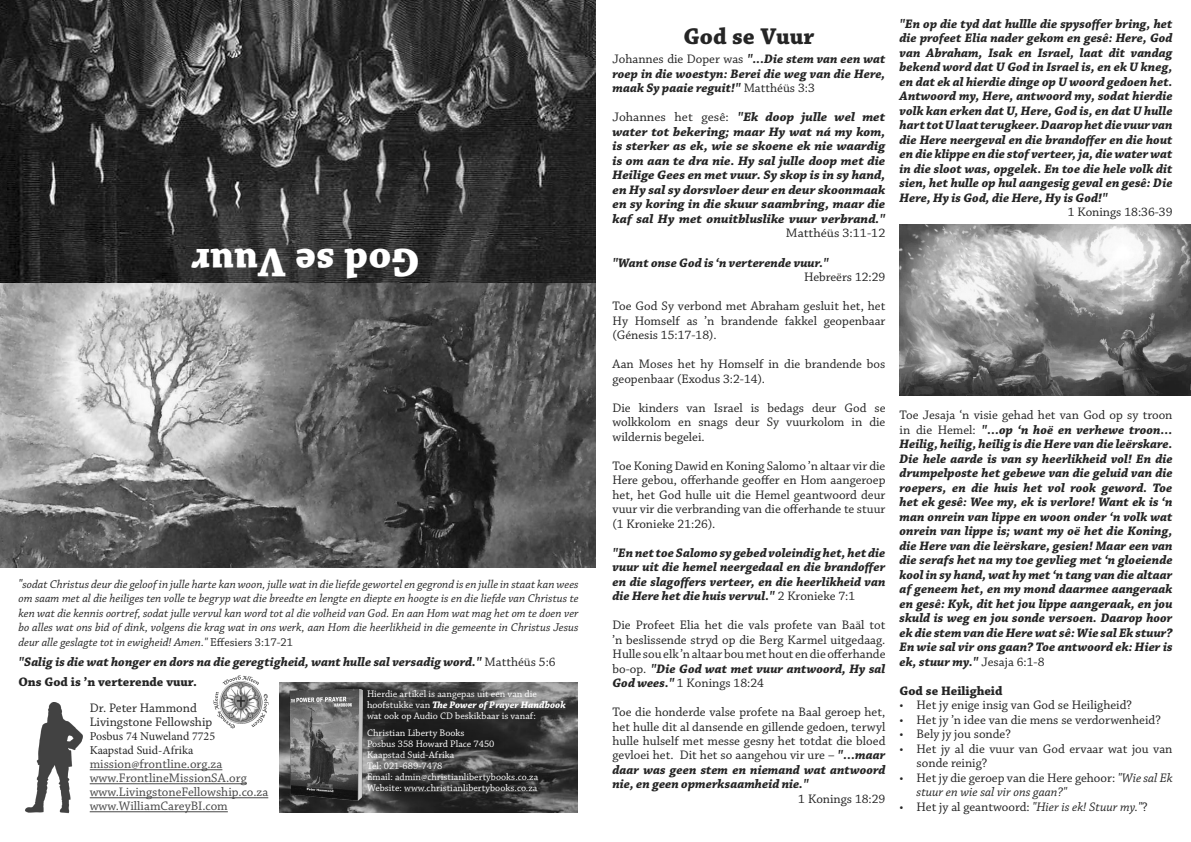
<style>
.page{position:relative;width:1191px;height:842px;background:#fff}
.page>*{position:absolute;margin:0;border:0;box-sizing:border-box;transform-origin:0 0}
.t1{font:700 42px "Chaparral Pro";color:#fff}
.t2{font:700 24px "Chaparral Pro";color:#252525}
.t3{font:italic 700 13px/14.5px "Chaparral Pro";color:#252525;text-align:justify}
.t4{font:13px/14.5px "Chaparral Pro";color:#252525;text-align:justify}
.t5{font:italic 700 13px/14.5px "Chaparral Pro";color:#252525;text-align:justify;scale:1.04 1}
.t6{font:13px/14px "Chaparral Pro";color:#474747}
.t7{font:italic 13px/14.5px "Chaparral Pro";color:#252525}
.t8{font:13px "Chaparral Pro";color:#484848}
.t9{font:13px "Chaparral Pro";color:#252525;scale:1.04 1}
.t10{font:700 13px "Chaparral Pro";color:#252525}
.t11{font:italic 12px/14.5px "Chaparral Pro";color:#252525;text-align:justify}
.t12{font:12px/14.4px "Minion Pro";color:#252525}
.t13{font:10px/11px "Chaparral Pro";color:#fff}
.s1{font-size:13px}
.s2{font-style:normal}
.s3{font-weight:400;font-style:normal}
.s4{font-weight:700;font-style:italic}
.s5{font-style:italic}
</style>
<div class="page">
<img style="left:279px;top:682px;width:298px;height:131px">
<hr style="left:90px;top:769px;width:132px;height:1px;background:#484848">
<hr style="left:90px;top:783px;width:157px;height:1px;background:#484848">
<hr style="left:90px;top:797px;width:178px;height:1px;background:#474747">
<hr style="left:90px;top:811px;width:138px;height:1px;background:#474747">
<img style="left:0;top:0;width:595px;height:283px">
<img style="left:900px;top:224px;width:291px;height:171px">
<hr style="left:432px;top:709px;width:134px;height:1px;background:#474747">
<hr style="left:395px;top:780px;width:143px;height:1px;background:#474747">
<hr style="left:404px;top:791px;width:133px;height:1px;background:#474747">
<img style="left:283px;top:686px;width:86px;height:118px">
<img style="left:25px;top:702px;width:65px;height:112px">
<img style="left:0;top:283px;width:595px;height:284px">
<img style="left:213px;top:675px;width:56px;height:54px">
<h1 class="t1" style="left:420px;top:287px;width:230px;rotate:-180deg">God se Vuur</h1>
<p class="t11" style="left:18px;top:577px;width:561px"><span class="s1">"</span>sodat Christus deur die geloof in julle harte kan woon, julle wat in die liefde gewortel en gegrond is en julle in staat kan wees om saam met al die heiliges ten volle te begryp wat die breedte en lengte en diepte en hoogte is en die liefde van Christus te ken wat die kennis oortref, sodat julle vervul kan word tot al die volheid van God. En aan Hom wat mag het om te doen ver bo alles wat ons bid of dink, volgens die krag wat in ons werk, aan Hom die heerlikheid in die gemeente in Christus Jesus deur alle geslagte tot in ewigheid! Amen." <span class="s2">Effesiers 3:17-21</span></p>
<p class="t3" style="left:18px;top:652px;width:539px;line-height:20.2px">"Salig is die wat honger en dors na die geregtigheid, want hulle sal versadig word." <span class="s3">Matthéüs 5:6<br></span><span class="s2">Ons God is ’n verterende vuur.</span></p>
<p class="t4" style="left:90px;top:701px;width:124px;line-height:14px">Dr. Peter Hammond<br>Livingstone Fellowship</p>
<p class="t12" style="left:90px;top:729px;width:127px">Posbus 74 Nuweland 7725<br>Kaapstad Suid-Afrika</p>
<p class="t8" style="left:90px;top:757px;width:134px">mission@frontline.org.za</p>
<p class="t6" style="left:90px;top:772px;width:180px">www.FrontlineMissionSA.org www.LivingstoneFellowship.co.za www.WilliamCareyBI.com</p>
<p class="t13" style="left:367px;top:689px;width:200px">Hierdie artikel is aangepas uit een van die hoofstukke van <span class="s4">The Power of Prayer Handbook </span>wat ook op Audio CD beskikbaar is vanaf:</p>
<p class="t13" style="left:367px;top:727px;width:173px">Christian Liberty Books<br>Posbus 358 Howard Place 7450<br>Kaapstad Suid-Afrika<br>Tel: 021-689-7478<br>Email: admin@christianlibertybooks.co.za<br>Website: www.christianlibertybooks.co.za</p>
<h2 class="t2" style="left:683px;top:22px;width:132px">God se Vuur</h2>
<p class="t3" style="left:612px;top:52px;width:274px"><span class="s3">Johannes die Doper was</span> "...Die stem van een wat roep in die woestyn: Berei die weg van die Here, maak Sy paaie reguit!" <span class="s3">Matthéüs 3:3</span></p>
<p class="t5" style="left:612px;top:110px;width:264px"><span class="s3">Johannes het gesê:</span> "Ek doop julle wel met water tot bekering; maar Hy wat ná my kom, is sterker as ek, wie se skoene ek nie waardig is om aan te dra nie. Hy sal julle doop met die Heilige Gees en met vuur. Sy skop is in sy hand, en Hy sal sy dorsvloer deur en deur skoonmaak en sy koring in die skuur saambring, maar die kaf sal Hy met onuitbluslike vuur verbrand."</p>
<p class="t9" style="left:786px;top:226px;width:97px">Matthéüs 3:11-12</p>
<p class="t3" style="left:612px;top:255px;width:218px">"Want onse God is ‘n verterende vuur."</p>
<p class="t4" style="left:804px;top:270px;width:83px">Hebreërs 12:29</p>
<p class="t4" style="left:612px;top:299px;width:274px">Toe God Sy verbond met Abraham gesluit het, het Hy Homself as ’n brandende fakkel geopenbaar (Génesis 15:17-18).</p>
<p class="t4" style="left:612px;top:357px;width:274px">Aan Moses het hy Homself in die brandende bos geopenbaar (Exodus 3:2-14).</p>
<p class="t4" style="left:612px;top:401px;width:274px">Die kinders van Israel is bedags deur God se wolkkolom en snags deur Sy vuurkolom in die wildernis begelei.</p>
<p class="t4" style="left:612px;top:459px;width:274px">Toe Koning Dawid en Koning Salomo ’n altaar vir die Here gebou, offerhande geoffer en Hom aangeroep het, het God hulle uit die Hemel geantwoord deur vuur vir die verbranding van die offerhande te stuur (1 Kronieke 21:26).</p>
<p class="t3" style="left:612px;top:545px;width:274px">"En net toe Salomo sy gebed voleindig het, het die vuur uit die hemel neergedaal en die brandoffer en die slagoffers verteer, en die heerlikheid van die Here het die huis vervul." <span class="s3">2 Kronieke 7:1</span></p>
<p class="t4" style="left:612px;top:618px;width:274px">Die Profeet Elia het die vals profete van Baäl tot ’n beslissende stryd op die Berg Karmel uitgedaag.<br>Hulle sou elk ’n altaar bou met hout en die offerhande bo-op. <span class="s4">"Die God wat met vuur antwoord, Hy sal God wees."</span> 1 Konings 18:24</p>
<p class="t4" style="left:612px;top:705px;width:274px">Toe die honderde valse profete na Baal geroep het, het hulle dit al dansende en gillende gedoen, terwyl hulle hulself met messe gesny het totdat die bloed gevloei het. Dit het so aangehou vir ure – <span class="s4">"…maar daar was geen stem en niemand wat antwoord nie, en geen opmerksaamheid nie."</span></p>
<p class="t4" style="left:798px;top:792px;width:89px">1 Konings 18:29</p>
<p class="t3" style="left:899px;top:17px;width:274px">"En op die tyd dat hullle die spysoffer bring, het die profeet Elia nader gekom en gesê: Here, God van Abraham, Isak en Israel, laat dit vandag bekend word dat U God in Israel is, en ek U kneg, en dat ek al hierdie dinge op U woord gedoen het.<br>Antwoord my, Here, antwoord my, sodat hierdie volk kan erken dat U, Here, God is, en dat U hulle hart tot U laat terugkeer. Daarop het die vuur van die Here neergeval en die brandoffer en die hout en die klippe en die stof verteer, ja, die water wat in die sloot was, opgelek. En toe die hele volk dit sien, het hulle op hul aangesig geval en gesê: Die Here, Hy is God, die Here, Hy is God!"</p>
<p class="t4" style="left:1067px;top:206px;width:106px">1 Konings 18:36-39</p>
<p class="t3" style="left:899px;top:408px;width:274px"><span class="s3">Toe Jesaja ‘n visie gehad het van God op sy troon in die Hemel:</span> "…op ‘n hoë en verhewe troon… Heilig, heilig, heilig is die Here van die leërskare.<br>Die hele aarde is van sy heerlikheid vol! En die drumpelposte het gebewe van die geluid van die roepers, en die huis het vol rook geword. Toe het ek gesê: Wee my, ek is verlore! Want ek is ‘n man onrein van lippe en woon onder ‘n volk wat onrein van lippe is; want my oë het die Koning, die Here van die leërskare, gesien! Maar een van die serafs het na my toe gevlieg met ‘n gloeiende kool in sy hand, wat hy met ‘n tang van die altaar af geneem het, en my mond daarmee aangeraak en gesê: Kyk, dit het jou lippe aangeraak, en jou skuld is weg en jou sonde versoen. Daarop hoor ek die stem van die Here wat sê: Wie sal Ek stuur?<br>En wie sal vir ons gaan? Toe antwoord ek: Hier is ek, stuur my." <span class="s3">Jesaja 6:1-8</span></p>
<p class="t10" style="left:899px;top:683px;width:104px">God se Heiligheid</p>
<p class="t4" style="left:899px;top:698px;width:234px">• Het jy enige insig van God se Heiligheid?</p>
<p class="t4" style="left:899px;top:713px;width:263px">• Het jy ’n idee van die mens se verdorwenheid?</p>
<p class="t4" style="left:899px;top:727px;width:113px">• Bely jy jou sonde?</p>
<p class="t4" style="left:916px;top:742px;width:257px;text-indent:-17px">• Het jy al die vuur van God ervaar wat jou van sonde reinig?</p>
<p class="t7" style="left:916px;top:771px;width:257px;text-indent:-17px"><span class="s2">• Het jy die geroep van die Here gehoor:</span> "Wie sal Ek stuur en wie sal vir ons gaan?"</p>
<p class="t4" style="left:899px;top:800px;width:249px">• Het jy al geantwoord: <span class="s5">"Hier is ek! Stuur my."</span>?</p>
</div>
